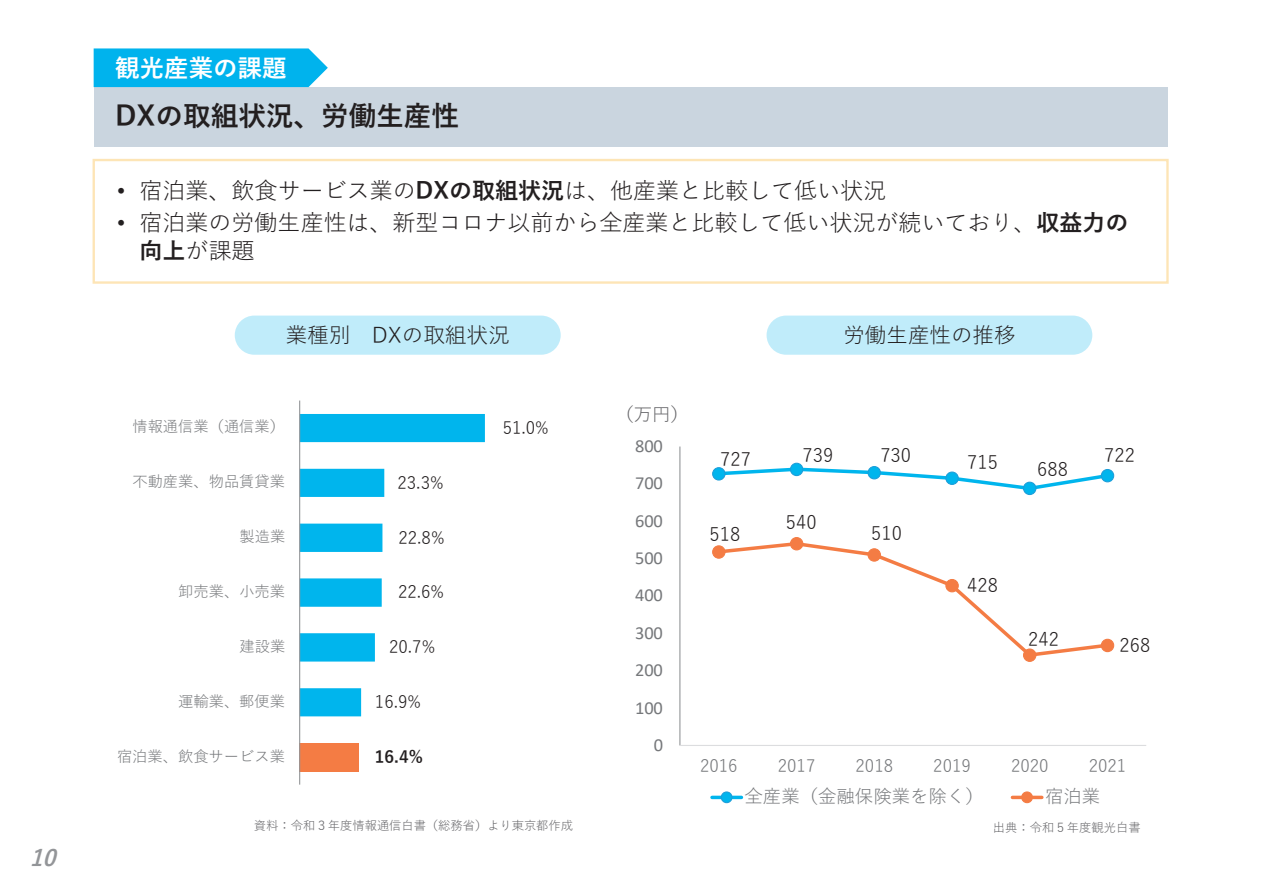
<style>
.page{position:relative;width:1263px;height:893px;background:#fff}
.page>*{position:absolute;margin:0;border:0;box-sizing:border-box;transform-origin:0 0}
.t1{font:700 27.6px "Yu Gothic";color:#231f20}
.t2{font:700 24.45px "Yu Gothic";color:#fff}
.t3{font:22.95px/27.6px "Yu Gothic";color:#231f20}
.t4{font:italic 700 22.35px "Yu Go";color:#939598}
.t5{font:21.45px "Yu Gothic";color:#231f20}
.t6{font:18.45px "Yu Gothic";letter-spacing:.005em;color:#231f20}
.t7{font:18.45px "Calibri";color:#76787b}
.t8{font:18.45px "Yu Gothic";color:#76787b}
.t9{font:18.45px "Yu Gothic";color:#636366}
.t10{font:16.95px "Yu Gothic";color:#231f20}
.t11{font:16.95px "Yu Gothic";color:#76787b}
.t12{font:700 16.95px "Yu Gothic";color:#231f20}
.t13{font:15.3px "Yu Gothic";color:#76787b}
.t14{font:12.3px "Yu Gothic";color:#636366}
.s1{font-family:"Arial"}
.s2{font-weight:700}
</style>
<div class="page">
<div style="left:300px;top:743px;width:59px;height:28px;background:#f47c44"></div>
<svg style="left:300px;top:414px;width:185px;height:302px"></svg>
<hr style="left:299px;top:401px;width:1px;height:384px;background:#939598">
<div style="left:94px;top:87px;width:1073px;height:59px;background:#cad5df"></div>
<div style="left:94px;top:48px;width:234px;height:39px;background:#00b3ed"></div>
<hr style="left:679px;top:446px;width:1px;height:299px;background:#939598">
<hr style="left:680px;top:745px;width:466px;height:1px;background:#dcdddf">
<svg style="left:721px;top:466px;width:390px;height:26px"></svg>
<div style="left:713px;top:468px;width:12px;height:12px;background:#00b5ed;border-radius:50%"></div>
<div style="left:712px;top:467px;width:13px;height:14px;border:1px solid #1c9ed9;border-radius:50%"></div>
<div style="left:790px;top:463px;width:13px;height:13px;background:#00b5ed;border-radius:50%"></div>
<div style="left:790px;top:463px;width:13px;height:13px;border:1px solid #1c9ed9;border-radius:50%"></div>
<div style="left:868px;top:467px;width:12px;height:12px;background:#00b5ed;border-radius:50%"></div>
<div style="left:867px;top:466px;width:14px;height:13px;border:1px solid #1c9ed9;border-radius:50%"></div>
<div style="left:946px;top:472px;width:12px;height:12px;background:#00b5ed;border-radius:50%"></div>
<div style="left:945px;top:471px;width:14px;height:14px;border:1px solid #1c9ed9;border-radius:50%"></div>
<div style="left:1023px;top:482px;width:13px;height:12px;background:#00b5ed;border-radius:50%"></div>
<div style="left:1023px;top:482px;width:13px;height:13px;border:1px solid #1c9ed9;border-radius:50%"></div>
<div style="left:1101px;top:469px;width:13px;height:13px;background:#00b5ed;border-radius:50%"></div>
<div style="left:1101px;top:469px;width:13px;height:13px;border:1px solid #1c9ed9;border-radius:50%"></div>
<svg style="left:721px;top:540px;width:390px;height:119px"></svg>
<div style="left:713px;top:546px;width:12px;height:12px;background:#f47c44;border-radius:50%"></div>
<div style="left:712px;top:545px;width:13px;height:14px;border:1px solid #f47c44;border-radius:50%"></div>
<div style="left:790px;top:538px;width:13px;height:12px;background:#f47c44;border-radius:50%"></div>
<div style="left:790px;top:537px;width:13px;height:13px;border:1px solid #f47c44;border-radius:50%"></div>
<div style="left:868px;top:549px;width:12px;height:12px;background:#f47c44;border-radius:50%"></div>
<div style="left:867px;top:548px;width:14px;height:14px;border:1px solid #f47c44;border-radius:50%"></div>
<div style="left:946px;top:579px;width:12px;height:13px;background:#f47c44;border-radius:50%"></div>
<div style="left:945px;top:579px;width:14px;height:13px;border:1px solid #f47c44;border-radius:50%"></div>
<div style="left:1023px;top:649px;width:13px;height:12px;background:#f47c44;border-radius:50%"></div>
<div style="left:1023px;top:648px;width:13px;height:14px;border:1px solid #f47c44;border-radius:50%"></div>
<div style="left:1101px;top:639px;width:13px;height:13px;background:#f47c44;border-radius:50%"></div>
<div style="left:1101px;top:639px;width:13px;height:13px;border:1px solid #f47c44;border-radius:50%"></div>
<hr style="left:712px;top:796px;width:29px;height:3px;background:#00b5ed">
<div style="left:721px;top:792px;width:11px;height:11px;background:#00b5ed;border-radius:50%"></div>
<div style="left:721px;top:791px;width:11px;height:12px;border:1px solid #1c9ed9;border-radius:50%"></div>
<hr style="left:1012px;top:796px;width:30px;height:3px;background:#f47c44">
<div style="left:1022px;top:792px;width:10px;height:11px;background:#f47c44;border-radius:50%"></div>
<div style="left:1021px;top:791px;width:12px;height:12px;border:1px solid #f47c44;border-radius:50%"></div>
<div style="left:766px;top:316px;width:326px;height:39px;background:#c0ecfa;border-radius:20px"></div>
<div style="left:235px;top:316px;width:326px;height:39px;background:#c0ecfa;border-radius:20px"></div>
<p class="t4" style="left:30px;top:845px;width:37px">10</p>
<p class="t2" style="left:115px;top:54px;width:173px">観光産業の課題</p>
<p class="t1" style="left:115px;top:100px;width:345px">DXの取組状況、労働生産性</p>
<p class="t3" style="left:117px;top:174px;width:770px"><span class="s1">•</span> 宿泊業、飲食サービス業の<span class="s2">DXの取組状況</span>は、他産業と比較して低い状況</p>
<p class="t3" style="left:140px;top:206px;width:990px;text-indent:-22px"><span class="s1">•</span> 宿泊業の労働生産性は、新型コロナ以前から全産業と比較して低い状況が続いており、<span class="s2">収益力の向上</span>が課題</p>
<p class="t5" style="left:286px;top:315px;width:225px">業種別 DXの取組状況</p>
<p class="t5" style="left:843px;top:315px;width:174px">労働生産性の推移</p>
<p class="t13" style="left:132px;top:413px;width:154px">情報通信業（通信業）</p>
<p class="t10" style="left:503px;top:412px;width:48px">51.0%</p>
<p class="t9" style="left:615px;top:397px;width:75px">（万円）</p>
<p class="t13" style="left:132px;top:468px;width:154px">不動産業、物品賃貸業</p>
<p class="t10" style="left:398px;top:467px;width:48px">23.3%</p>
<p class="t7" style="left:635px;top:433px;width:29px">800</p>
<p class="t7" style="left:635px;top:470px;width:29px">700</p>
<p class="t6" style="left:720px;top:443px;width:32px">727</p>
<p class="t6" style="left:803px;top:438px;width:32px">739</p>
<p class="t6" style="left:880px;top:438px;width:32px">730</p>
<p class="t6" style="left:967px;top:446px;width:32px">715</p>
<p class="t6" style="left:1037px;top:453px;width:32px">688</p>
<p class="t6" style="left:1104px;top:438px;width:32px">722</p>
<p class="t13" style="left:239px;top:522px;width:47px">製造業</p>
<p class="t10" style="left:398px;top:522px;width:48px">22.8%</p>
<p class="t7" style="left:635px;top:508px;width:29px">600</p>
<p class="t6" style="left:709px;top:518px;width:32px">518</p>
<p class="t6" style="left:786px;top:505px;width:32px">540</p>
<p class="t6" style="left:871px;top:516px;width:32px">510</p>
<p class="t7" style="left:635px;top:545px;width:29px">500</p>
<p class="t13" style="left:178px;top:577px;width:108px">卸売業、小売業</p>
<p class="t10" style="left:398px;top:577px;width:48px">22.6%</p>
<p class="t7" style="left:635px;top:582px;width:29px">400</p>
<p class="t6" style="left:967px;top:568px;width:32px">428</p>
<p class="t13" style="left:239px;top:632px;width:47px">建設業</p>
<p class="t10" style="left:389px;top:631px;width:48px">20.7%</p>
<p class="t7" style="left:635px;top:620px;width:29px">300</p>
<p class="t6" style="left:1028px;top:622px;width:32px">242</p>
<p class="t6" style="left:1120px;top:628px;width:32px">268</p>
<p class="t7" style="left:635px;top:657px;width:29px">200</p>
<p class="t13" style="left:178px;top:687px;width:108px">運輸業、郵便業</p>
<p class="t10" style="left:375px;top:686px;width:48px">16.9%</p>
<p class="t7" style="left:635px;top:695px;width:29px">100</p>
<p class="t13" style="left:117px;top:742px;width:169px">宿泊業、飲食サービス業</p>
<p class="t12" style="left:375px;top:747px;width:50px">16.4%</p>
<p class="t7" style="left:654px;top:732px;width:11px">0</p>
<p class="t11" style="left:700px;top:751px;width:39px">2016</p>
<p class="t11" style="left:778px;top:751px;width:39px">2017</p>
<p class="t11" style="left:856px;top:751px;width:39px">2018</p>
<p class="t11" style="left:933px;top:751px;width:39px">2019</p>
<p class="t11" style="left:1011px;top:751px;width:39px">2020</p>
<p class="t11" style="left:1089px;top:751px;width:39px">2021</p>
<p class="t8" style="left:745px;top:779px;width:241px">全産業（金融保険業を除く）</p>
<p class="t8" style="left:1045px;top:779px;width:57px">宿泊業</p>
<p class="t14" style="left:254px;top:814px;width:321px">資料：令和３年度情報通信白書（総務省）より東京都作成</p>
<p class="t14" style="left:993px;top:816px;width:149px">出典：令和５年度観光白書</p>
</div>
